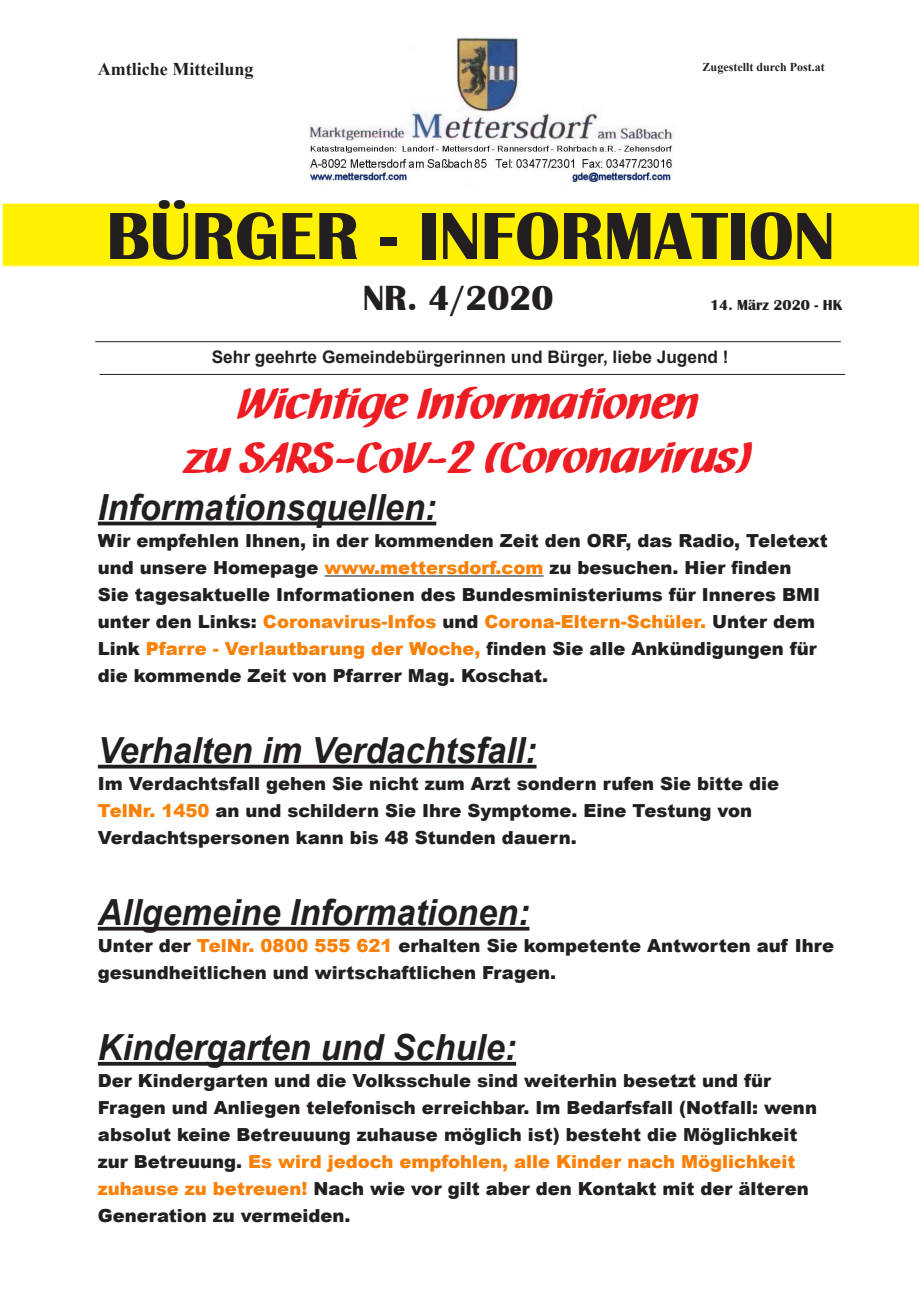
<style>
.page{position:relative;width:919px;height:1289px;background:#fff}
.page>*{position:absolute;margin:0;border:0;box-sizing:border-box;transform-origin:0 0}
.t1{font:700 69px "Britannic";color:#231f20}
.Fließtext{font:45px "Neuland Font";color:#ee1d23}
.Fließtext-2{font:italic 700 36px "Arial";color:#231f20;scale:.95 1}
.t2{font:700 36px "Britannic";color:#231f20}
.t3{font:900 18px/27px "Arial";color:#231f20}
.t4{font:700 18px "Times New Roman";color:#231f20}
.t5{font:700 17.25px "Arial";color:#231f20}
.t6{font:700 15px "Britannic";color:#231f20}
.t7{font:700 12px "Times New Roman";color:#231f20}
.s1{color:#fa8006}
</style>
<div class="page">
<img style="left:308px;top:37px;width:366px;height:147px">
<hr style="left:95px;top:341px;width:745px;height:1px;background:#231f20">
<hr style="left:99px;top:374px;width:746px;height:1px;background:#231f20">
<div style="left:2px;top:203px;width:916px;height:63px;background:#fff101"></div>
<svg style="left:98px;top:521px;width:338px;height:4px"></svg>
<hr style="left:324px;top:575px;width:219px;height:1px;background:#231f20">
<svg style="left:98px;top:764px;width:438px;height:4px;fill:#231f20"></svg>
<svg style="left:98px;top:926px;width:431px;height:4px;fill:#231f20"></svg>
<svg style="left:98px;top:1061px;width:418px;height:4px;fill:#231f20"></svg>
<p class="t4" style="left:98px;top:56px;width:157px">Amtliche Mitteilung</p>
<p class="t7" style="left:702px;top:58px;width:124px">Zugestellt durch Post.at</p>
<p class="t1" style="left:106px;top:197px;width:730px">BÜRGER - INFORMATION</p>
<p class="t2" style="left:363px;top:278px;width:192px">NR. 4/2020</p>
<p class="t6" style="left:710px;top:297px;width:134px">14. März 2020 - HK</p>
<p class="t5" style="left:212px;top:346px;width:518px">Sehr geehrte Gemeindebürgerinnen und Bürger, liebe Jugend !</p>
<p class="Fließtext" style="left:239px;top:375px;width:462px">Wichtige Informationen</p>
<p class="Fließtext" style="left:186px;top:429px;width:568px">zu SARS-CoV-2 (Coronavirus)</p>
<p class="Fließtext-2" style="left:98px;top:483px;width:358px">Informationsquellen:</p>
<p class="t3" style="left:98px;top:526px;width:731px">Wir empfehlen Ihnen, in der kommenden Zeit den ORF, das Radio, Teletext und unsere Homepage <span class="s1">www.mettersdorf.com</span> zu besuchen. Hier finden<br>Sie tagesaktuelle Informationen des Bundesministeriums für Inneres BMI unter den Links: <span class="s1">Coronavirus-Infos</span> und <span class="s1">Corona-Eltern-Schüler.</span> Unter dem Link <span class="s1">Pfarre - Verlautbarung der Woche,</span> finden Sie alle Ankündigungen für die kommende Zeit von Pfarrer Mag. Koschat.</p>
<p class="Fließtext-2" style="left:98px;top:726px;width:463px">Verhalten im Verdachtsfall:</p>
<p class="t3" style="left:98px;top:769px;width:683px">Im Verdachtsfall gehen Sie nicht zum Arzt sondern rufen Sie bitte die<br><span class="s1">TelNr. 1450</span> an und schildern Sie Ihre Symptome. Eine Testung von<br>Verdachtspersonen kann bis 48 Stunden dauern.</p>
<p class="Fließtext-2" style="left:98px;top:888px;width:456px">Allgemeine Informationen:</p>
<p class="t3" style="left:98px;top:931px;width:737px">Unter der <span class="s1">TelNr. 0800 555 621</span> erhalten Sie kompetente Antworten auf Ihre gesundheitlichen und wirtschaftlichen Fragen.</p>
<p class="Fließtext-2" style="left:98px;top:1023px;width:442px">Kindergarten und Schule:</p>
<p class="t3" style="left:98px;top:1066px;width:720px">Der Kindergarten und die Volksschule sind weiterhin besetzt und für Fragen und Anliegen telefonisch erreichbar. Im Bedarfsfall (Notfall: wenn absolut keine Betreuuung zuhause möglich ist) besteht die Möglichkeit zur Betreuung. <span class="s1">Es wird jedoch empfohlen, alle Kinder nach Möglichkeit zuhause zu betreuen!</span> Nach wie vor gilt aber den Kontakt mit der älteren Generation zu vermeiden.</p>
</div>
